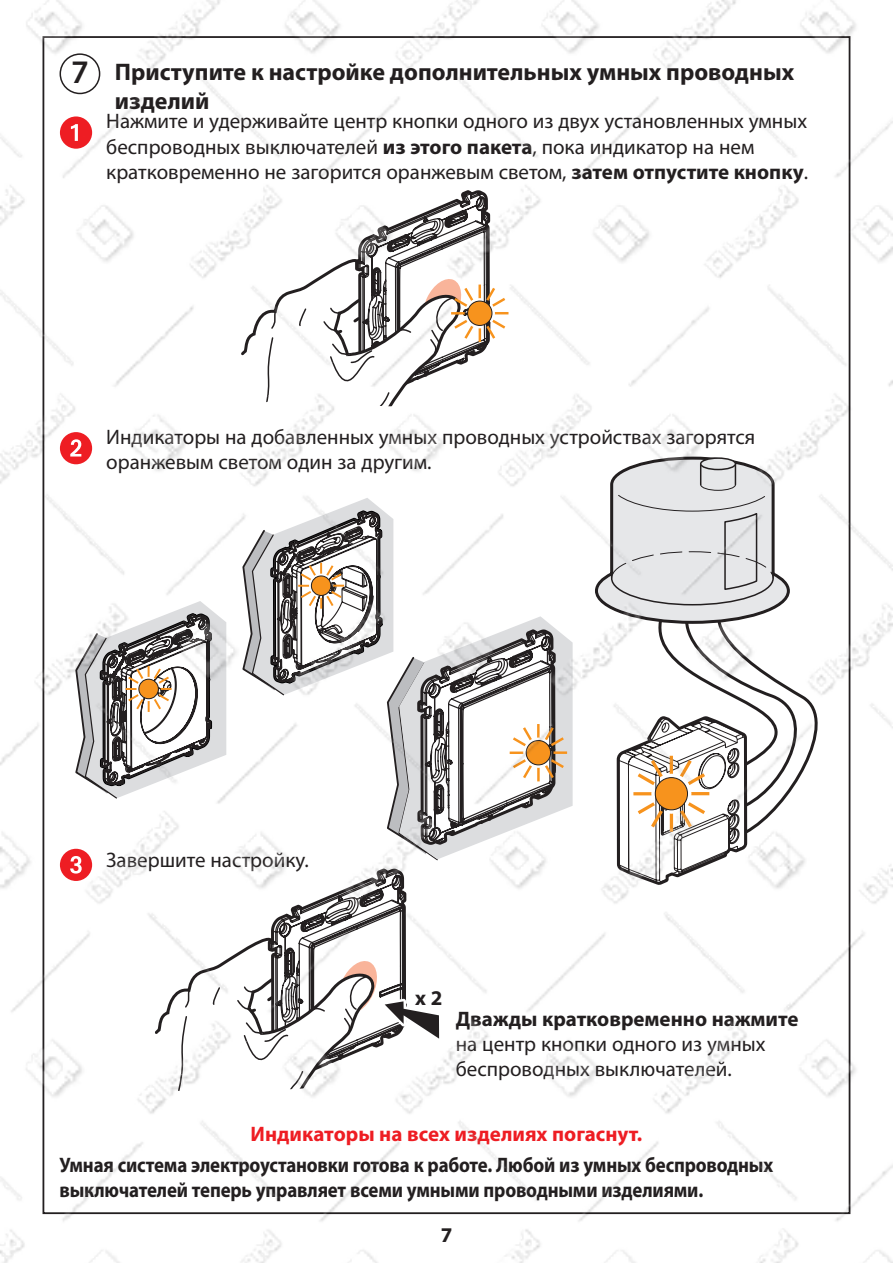
<style>
.page{position:relative;width:893px;height:1263px;background:#fff}
.page>*{position:absolute;margin:0;border:0;box-sizing:border-box;transform-origin:0 0}
.t1{font:700 24px/28.8px "Myriad Pro";color:#231f20}
.t2{font:21px/25.2px "Myriad Pro";color:#231f20}
.t3{font:700 21px/25.2px "Myriad Pro";letter-spacing:-.01em;color:#231f20;scale:.9 1}
.t4{font:700 21px "Myriad Pro";color:#ee1d23}
.t5{font:700 21px "Myriad Pro";letter-spacing:-.01em;color:#231f20}
.s1{font-weight:600;font-size:33px}
.s2{font-weight:700}
</style>
<div class="page">
<img style="left:0;top:0;width:893px;height:1263px">
<p class="t1" style="left:115px;top:58px;width:681px;text-indent:-44px"><span class="s1">7</span> Приступите к настройке дополнительных умных проводных изделий</p>
<p class="t2" style="left:106px;top:108px;width:703px">Нажмите и удерживайте центр кнопки одного из двух установленных умных беспроводных выключателей <span class="s2">из этого пакета</span>, пока индикатор на нем кратковременно не загорится оранжевым светом, <span class="s2">затем отпустите кнопку</span>.</p>
<p class="t2" style="left:106px;top:424px;width:650px">Индикаторы на добавленных умных проводных устройствах загорятся оранжевым светом один за другим.</p>
<p class="t2" style="left:106px;top:847px;width:204px">Завершите настройку.</p>
<p class="t5" style="left:415px;top:986px;width:29px">x2</p>
<p class="t5" style="left:456px;top:1007px;width:344px">Дважды кратковременно нажмите</p>
<p class="t2" style="left:456px;top:1031px;width:311px">на центр кнопки одного из умных беспроводных выключателей.</p>
<p class="t4" style="left:251px;top:1122px;width:393px">Индикаторы на всех изделиях погаснут.</p>
<p class="t3" style="left:60px;top:1152px;width:795px">Умная система электроустановки готова к работе. Любой из умных беспроводных выключателей теперь управляет всеми умными проводными изделиями.</p>
<p class="t5" style="left:441px;top:1223px;width:13px">7</p>
</div>
